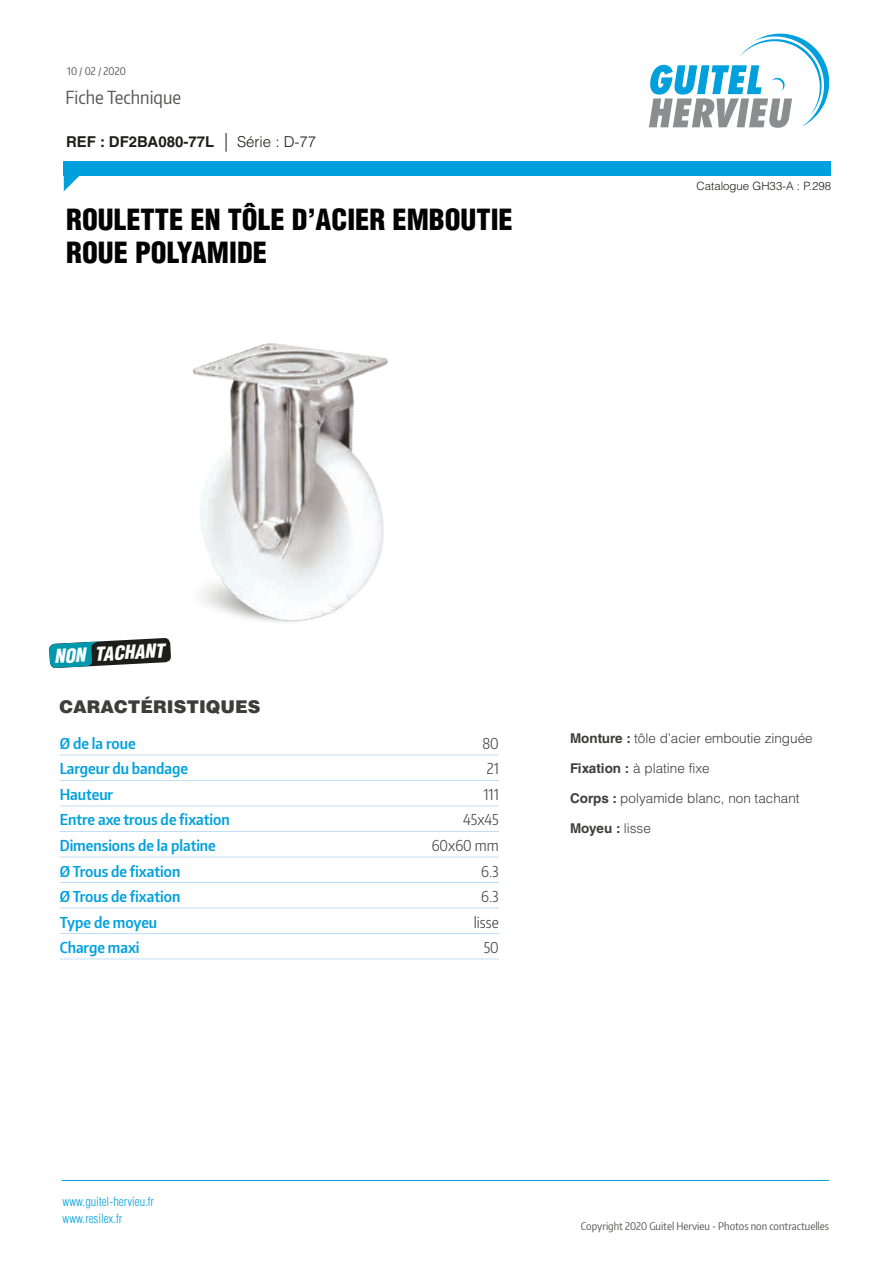
<style>
.page{position:relative;width:893px;height:1263px;background:#fff}
.page>*{position:absolute;margin:0;border:0;box-sizing:border-box;transform-origin:0 0}
.t1{font:900 condensed 28.5px/33px "Helvetica LT Std";color:#020203}
.t2{font:italic 900 condensed 18.75px "Helvetica LT Std";color:#fff}
.t3{font:18px "Encode Sans Condensed";color:#575756}
.t4{font:900 17.55px "Helvetica LT Std";color:#3d3d3c}
.t5{font:600 15px "Encode Sans Condensed";color:#00a0dd}
.t6{font:300 15px "Encode Sans Condensed";color:#3d3d3c}
.t7{font:700 15px "Helvetica LT Std";color:#1d1d1b}
.t8{font:300 13.5px "Helvetica LT Std";color:#3d3d3c}
.t9{font:700 13.5px "Helvetica LT Std";letter-spacing:-.005em;color:#3d3d3c}
.t10{font:300 condensed 12.3px/16.6px "Helvetica LT Std";color:#00a0dd}
.t11{font:300 11.4px "Helvetica LT Std";color:#1d1d1b}
.t12{font:10.5px "Encode Sans Condensed";color:#575756}
.s1{font-weight:300;font-stretch:condensed;font-size:18.6px}
.s2{font-weight:300}
.s3{font-weight:700}
</style>
<div class="page">
<svg style="left:649px;top:33px;width:181px;height:95px"></svg>
<div style="left:64px;top:161px;width:767px;height:15px;background:#00a0dd"></div>
<svg style="left:64px;top:176px;width:15px;height:15px"></svg>
<hr style="left:62px;top:1180px;width:767px;height:1px;background:#00a0dd">
<svg style="left:49px;top:640px;width:102px;height:28px"></svg>
<hr style="left:60px;top:755px;width:439px;height:1px;background:#c2def5">
<hr style="left:60px;top:780px;width:439px;height:1px;background:#c2def5">
<hr style="left:60px;top:806px;width:439px;height:1px;background:#c2def5">
<hr style="left:60px;top:831px;width:439px;height:1px;background:#c2def5">
<hr style="left:60px;top:857px;width:439px;height:1px;background:#c2def5">
<hr style="left:60px;top:882px;width:439px;height:1px;background:#c2def5">
<hr style="left:60px;top:908px;width:439px;height:1px;background:#c2def5">
<hr style="left:60px;top:933px;width:439px;height:1px;background:#c2def5">
<hr style="left:60px;top:959px;width:439px;height:1px;background:#c2def5">
<img style="left:113px;top:343px;width:275px;height:320px">
<p class="t12" style="left:67px;top:64px;width:60px">10 / 02 / 2020</p>
<p class="t3" style="left:65px;top:85px;width:117px">Fiche Technique</p>
<p class="t7" style="left:66px;top:132px;width:252px">REF : DF2BA080-77L <span class="s1">|</span> <span class="s2">Série : D-77</span></p>
<p class="t1" style="left:66px;top:203px;width:448px">ROULETTE EN TÔLE D’ACIER EMBOUTIE<br>ROUE POLYAMIDE</p>
<p class="t11" style="left:697px;top:179px;width:136px">Catalogue GH33-A : P.298</p>
<p class="t2" style="left:53px;top:644px;width:112px;rotate:-3deg">NON TACHANT</p>
<p class="t4" style="left:60px;top:696px;width:202px">CARACTÉRISTIQUES</p>
<p class="t5" style="left:60px;top:733px;width:77px">Ø de la roue</p>
<p class="t6" style="left:482px;top:733px;width:18px">80</p>
<p class="t5" style="left:60px;top:759px;width:130px">Largeur du bandage</p>
<p class="t6" style="left:487px;top:759px;width:14px">21</p>
<p class="t5" style="left:60px;top:784px;width:55px">Hauteur</p>
<p class="t6" style="left:483px;top:784px;width:17px">111</p>
<p class="t5" style="left:60px;top:810px;width:171px">Entre axe trous de fixation</p>
<p class="t6" style="left:463px;top:810px;width:37px">45x45</p>
<p class="t5" style="left:60px;top:835px;width:158px">Dimensions de la platine</p>
<p class="t6" style="left:432px;top:835px;width:69px">60x60 mm</p>
<p class="t5" style="left:60px;top:861px;width:122px">Ø Trous de fixation</p>
<p class="t6" style="left:481px;top:861px;width:19px">6.3</p>
<p class="t5" style="left:60px;top:886px;width:122px">Ø Trous de fixation</p>
<p class="t6" style="left:481px;top:886px;width:19px">6.3</p>
<p class="t5" style="left:60px;top:912px;width:99px">Type de moyeu</p>
<p class="t6" style="left:474px;top:912px;width:26px">lisse</p>
<p class="t5" style="left:60px;top:937px;width:81px">Charge maxi</p>
<p class="t6" style="left:484px;top:937px;width:17px">50</p>
<p class="t8" style="left:570px;top:730px;width:244px"><span class="s3">Monture :</span> tôle d’acier emboutie zinguée</p>
<p class="t8" style="left:570px;top:760px;width:141px"><span class="s3">Fixation :</span> à platine fixe</p>
<p class="t8" style="left:570px;top:790px;width:231px"><span class="s3">Corps :</span> polyamide blanc, non tachant</p>
<p class="t9" style="left:570px;top:820px;width:82px">Moyeu : <span class="s2">lisse</span></p>
<p class="t10" style="left:63px;top:1193px;width:93px">www.guitel-hervieu.fr www.resilex.fr</p>
<p class="t12" style="left:581px;top:1219px;width:250px">Copyright 2020 Guitel Hervieu - Photos non contractuelles</p>
</div>
